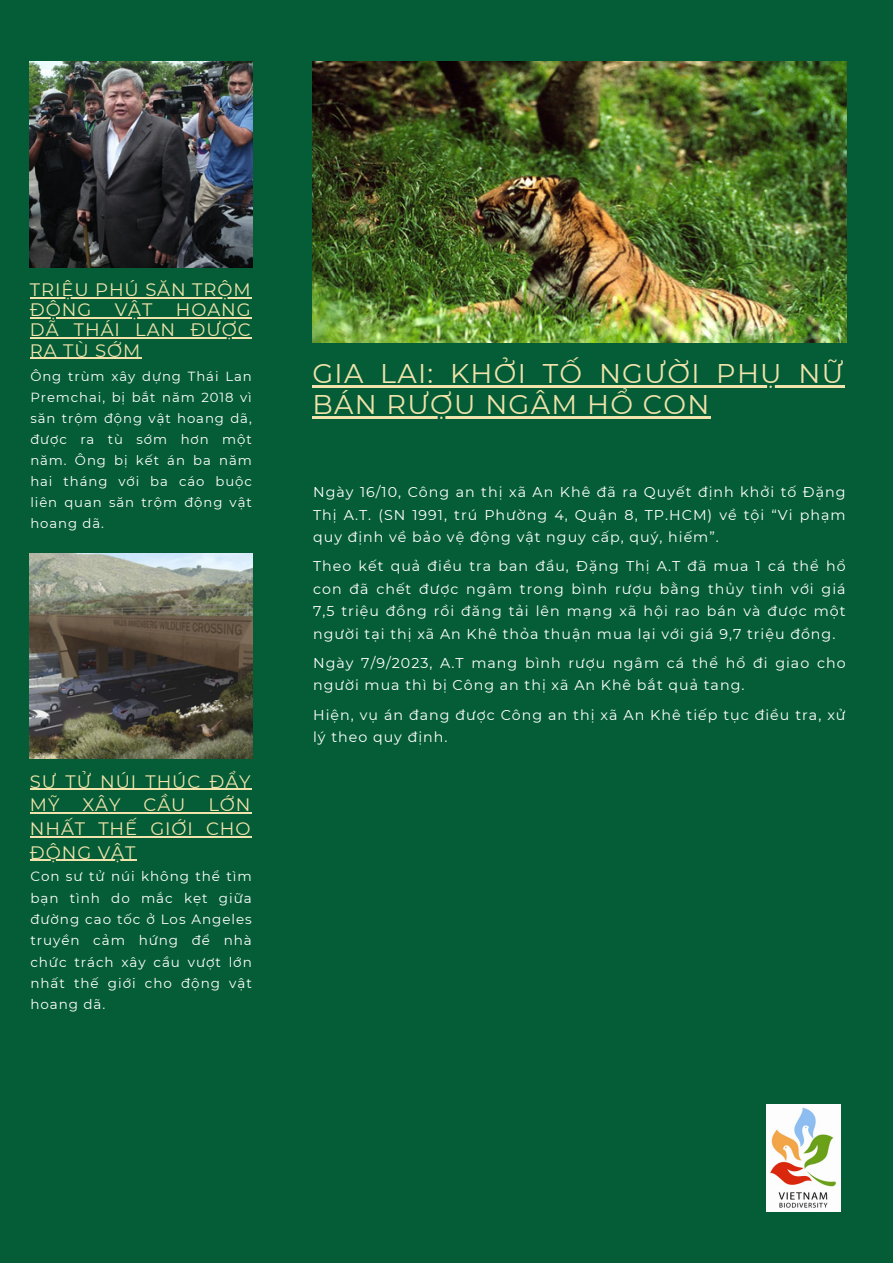
<style>
.page{position:relative;width:893px;height:1264px;background:#fff}
.page>*{position:absolute;margin:0;border:0;box-sizing:border-box;transform-origin:0 0}
.t1{font:27px/31.5px "Montserrat";letter-spacing:.05em;color:#f0e3ab}
.t2{font:18px/20.2px "Montserrat";letter-spacing:.05em;color:#f0e3ab}
.t3{font:14.25px/22.5px "Montserrat";letter-spacing:.07em;color:#fff;text-align:justify}
.t4{font:13.5px/21.3px "Montserrat";letter-spacing:.07em;color:#fff;text-align:justify}
.t5{font:13.2px/21px "Montserrat";letter-spacing:.07em;color:#fff;text-align:justify}
</style>
<div class="page">
<div style="left:0;top:0;width:892px;height:1262px;background:#045d36"></div>
<img style="left:30px;top:62px;width:223px;height:205px">
<img style="left:312px;top:62px;width:534px;height:281px">
<img style="left:766px;top:1104px;width:74px;height:107px">
<img style="left:30px;top:553px;width:223px;height:206px">
<hr style="left:30px;top:297px;width:221px;height:1px;background:#f0e3ab">
<hr style="left:30px;top:317px;width:221px;height:1px;background:#f0e3ab">
<hr style="left:30px;top:337px;width:221px;height:2px;background:#f0e3ab">
<hr style="left:30px;top:358px;width:111px;height:1px;background:#f0e3ab">
<hr style="left:30px;top:788px;width:221px;height:2px;background:#f0e3ab">
<hr style="left:30px;top:812px;width:221px;height:1px;background:#f0e3ab">
<hr style="left:30px;top:836px;width:221px;height:1px;background:#f0e3ab">
<hr style="left:30px;top:859px;width:106px;height:1px;background:#f0e3ab">
<hr style="left:312px;top:385px;width:532px;height:2px;background:#f0e3ab">
<hr style="left:312px;top:416px;width:398px;height:3px;background:#f0e3ab">
<p class="t2" style="left:30px;top:279px;width:222px">TRIỆU PHÚ SĂN TRỘM<br>ĐỘNG</p>
<p class="t2" style="left:115px;top:300px;width:39px">VẬT</p>
<p class="t2" style="left:30px;top:300px;width:222px;text-align:justify;text-indent:146px">HOANG DÃ THÁI LAN ĐƯỢC RA TÙ SỚM</p>
<p class="t5" style="left:30px;top:366px;width:223px">Ông trùm xây dựng Thái Lan Premchai, bị bắt năm 2018 vì săn trộm động vật hoang dã, được ra tù sớm hơn một năm. Ông bị kết án ba năm hai tháng với ba cáo buộc liên quan săn trộm động vật hoang dã.</p>
<p class="t2" style="left:30px;top:769px;width:222px;line-height:23.5px">SƯ TỬ NÚI THÚC ĐẨY<br>MỸ</p>
<p class="t2" style="left:82px;top:794px;width:39px">XÂY</p>
<p class="t2" style="left:143px;top:794px;width:43px">CẦU</p>
<p class="t2" style="left:30px;top:793px;width:222px;line-height:23.5px;text-align:justify;text-indent:178px">LỚN NHẤT THẾ GIỚI CHO ĐỘNG VẬT</p>
<p class="t4" style="left:30px;top:865px;width:223px">Con sư tử núi không thể tìm bạn tình do mắc kẹt giữa đường cao tốc ở Los Angeles truyền cảm hứng để nhà chức trách xây cầu vượt lớn nhất thế giới cho động vật hoang dã.</p>
<p class="t1" style="left:312px;top:357px;width:532px">GIA LAI: KHỞI TỐ NGƯỜI PHỤ NỮ<br>BÁN RƯỢU NGÂM HỔ CON</p>
<p class="t3" style="left:313px;top:480px;width:534px">Ngày 16/10, Công an thị xã An Khê đã ra Quyết định khởi tố Đặng Thị A.T. (SN 1991, trú Phường 4, Quận 8, TP.HCM) về tội “Vi phạm quy định về bảo vệ động vật nguy cấp, quý, hiếm”.</p>
<p class="t3" style="left:313px;top:555px;width:534px">Theo kết quả điều tra ban đầu, Đặng Thị A.T đã mua 1 cá thể hổ con đã chết được ngâm trong bình rượu bằng thủy tinh với giá 7,5 triệu đồng rồi đăng tải lên mạng xã hội rao bán và được một người tại thị xã An Khê thỏa thuận mua lại với giá 9,7 triệu đồng.</p>
<p class="t3" style="left:313px;top:651px;width:534px">Ngày 7/9/2023, A.T mang bình rượu ngâm cá thể hổ đi giao cho người mua thì bị Công an thị xã An Khê bắt quả tang.</p>
<p class="t3" style="left:313px;top:703px;width:534px">Hiện, vụ án đang được Công an thị xã An Khê tiếp tục điều tra, xử lý theo quy định.</p>
</div>
